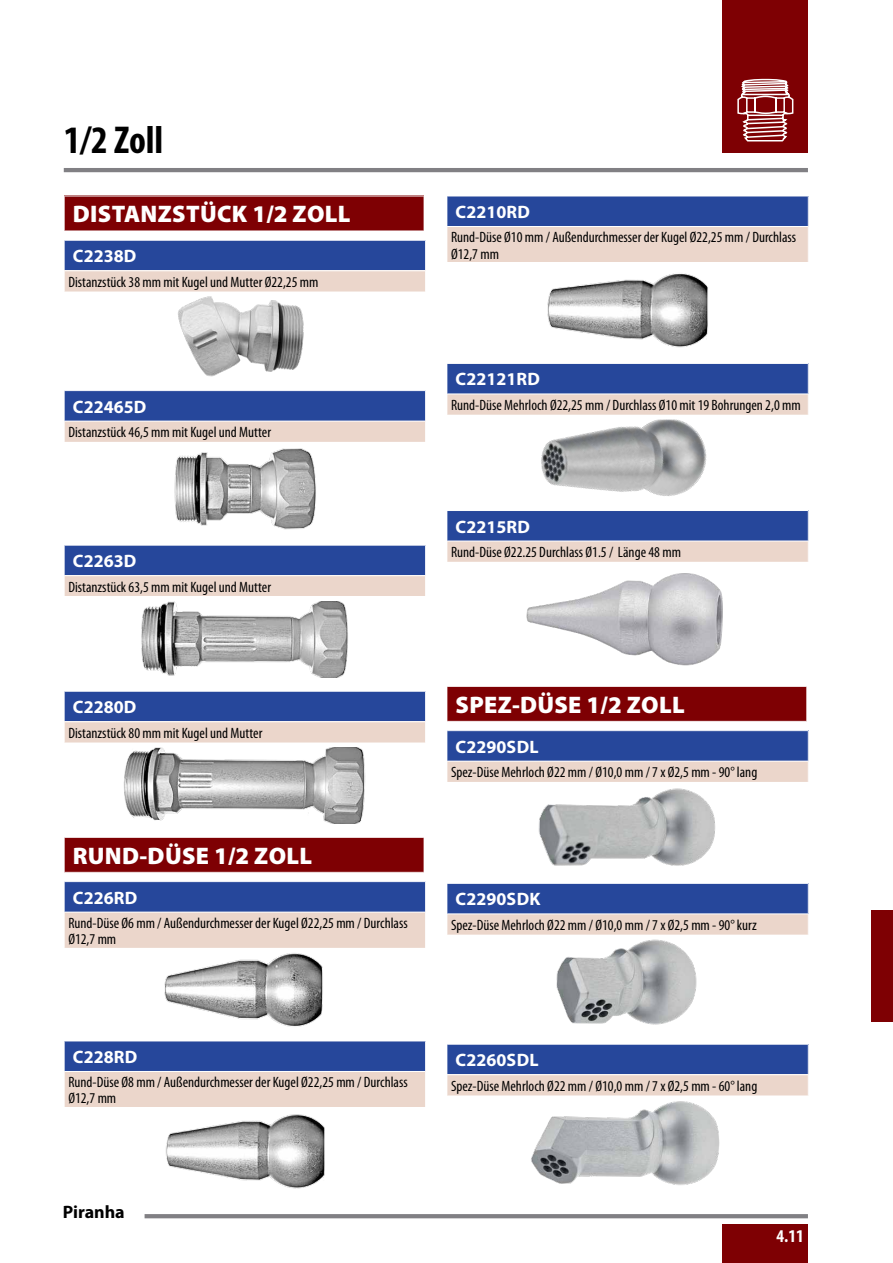
<style>
.page{position:relative;width:893px;height:1263px;background:#fff}
.page>*{position:absolute;margin:0;border:0;box-sizing:border-box;transform-origin:0 0}
.t1{font:700 condensed 39px "Myriad Pro";color:#000}
.t2{font:900 24px "Myriad Pro";letter-spacing:.015em;color:#fff}
.t3{font:700 18px "Myriad Pro";color:#fff}
.t4{font:700 18px "Myriad Pro";color:#000}
.t5{font:700 condensed 18px "Myriad Pro";color:#fff}
.t6{font:condensed 15px/16.5px "Myriad Pro";color:#000}
</style>
<div class="page">
<div style="left:64px;top:196px;width:360px;height:35px;background:#7e0003"></div>
<hr style="left:64px;top:196px;width:360px;height:1px;background:#fff">
<hr style="left:64px;top:196px;width:1px;height:35px;background:#fff">
<div style="left:64px;top:240px;width:362px;height:31px;background:#26479b"></div>
<div style="left:64px;top:271px;width:362px;height:21px;background:#ebd6cb"></div>
<svg style="left:64px;top:271px;width:1px;height:21px"></svg>
<svg style="left:425px;top:271px;width:1px;height:21px"></svg>
<hr style="left:64px;top:240px;width:362px;height:1px;background:#fff">
<hr style="left:64px;top:241px;width:1px;height:30px;background:#fff">
<hr style="left:425px;top:241px;width:1px;height:30px;background:#fff">
<hr style="left:65px;top:270px;width:360px;height:1px;background:#fff">
<img style="left:178px;top:296px;width:126px;height:81px">
<div style="left:64px;top:391px;width:362px;height:30px;background:#26479b"></div>
<div style="left:64px;top:421px;width:362px;height:21px;background:#ebd6cb"></div>
<svg style="left:64px;top:421px;width:1px;height:21px"></svg>
<svg style="left:425px;top:421px;width:1px;height:21px"></svg>
<hr style="left:64px;top:391px;width:1px;height:30px;background:#fff">
<hr style="left:425px;top:391px;width:1px;height:30px;background:#fff">
<hr style="left:65px;top:421px;width:360px;height:1px;background:#fff">
<img style="left:174px;top:448px;width:142px;height:82px">
<div style="left:64px;top:545px;width:362px;height:31px;background:#26479b"></div>
<div style="left:64px;top:576px;width:362px;height:21px;background:#ebd6cb"></div>
<svg style="left:64px;top:576px;width:1px;height:21px"></svg>
<svg style="left:425px;top:576px;width:1px;height:21px"></svg>
<hr style="left:65px;top:596px;width:360px;height:1px;background:#fff">
<hr style="left:64px;top:545px;width:362px;height:1px;background:#fff">
<hr style="left:64px;top:545px;width:1px;height:31px;background:#fff">
<hr style="left:425px;top:545px;width:1px;height:31px;background:#fff">
<hr style="left:65px;top:575px;width:360px;height:1px;background:#fff">
<img style="left:141px;top:601px;width:207px;height:77px">
<div style="left:64px;top:691px;width:362px;height:31px;background:#26479b"></div>
<div style="left:64px;top:722px;width:362px;height:21px;background:#ebd6cb"></div>
<svg style="left:64px;top:722px;width:1px;height:21px"></svg>
<svg style="left:425px;top:722px;width:1px;height:21px"></svg>
<hr style="left:64px;top:691px;width:362px;height:1px;background:#fff">
<hr style="left:64px;top:692px;width:1px;height:30px;background:#fff">
<hr style="left:425px;top:692px;width:1px;height:30px;background:#fff">
<hr style="left:65px;top:721px;width:360px;height:1px;background:#fff">
<img style="left:124px;top:747px;width:242px;height:77px">
<div style="left:64px;top:837px;width:360px;height:35px;background:#7e0003"></div>
<hr style="left:64px;top:837px;width:360px;height:1px;background:#fff">
<hr style="left:64px;top:838px;width:1px;height:34px;background:#fff">
<div style="left:64px;top:881px;width:362px;height:31px;background:#26479b"></div>
<div style="left:64px;top:912px;width:362px;height:36px;background:#ebd6cb"></div>
<hr style="left:64px;top:912px;width:1px;height:36px;background:#fff">
<hr style="left:425px;top:912px;width:1px;height:36px;background:#fff">
<hr style="left:64px;top:881px;width:362px;height:1px;background:#fff">
<hr style="left:64px;top:882px;width:1px;height:30px;background:#fff">
<hr style="left:425px;top:882px;width:1px;height:30px;background:#fff">
<hr style="left:65px;top:912px;width:360px;height:1px;background:#fff">
<img style="left:164px;top:953px;width:159px;height:74px">
<div style="left:64px;top:1041px;width:362px;height:30px;background:#26479b"></div>
<div style="left:64px;top:1071px;width:362px;height:37px;background:#ebd6cb"></div>
<hr style="left:64px;top:1071px;width:1px;height:37px;background:#fff">
<hr style="left:425px;top:1071px;width:1px;height:37px;background:#fff">
<hr style="left:65px;top:1107px;width:360px;height:1px;background:#fff">
<hr style="left:64px;top:1041px;width:1px;height:30px;background:#fff">
<hr style="left:425px;top:1041px;width:1px;height:30px;background:#fff">
<hr style="left:65px;top:1071px;width:360px;height:1px;background:#fff">
<img style="left:165px;top:1114px;width:160px;height:74px">
<div style="left:447px;top:196px;width:361px;height:30px;background:#26479b"></div>
<div style="left:447px;top:226px;width:361px;height:37px;background:#ebd6cb"></div>
<hr style="left:447px;top:262px;width:361px;height:1px;background:#fff">
<hr style="left:446px;top:196px;width:363px;height:1px;background:#fff">
<hr style="left:447px;top:226px;width:361px;height:1px;background:#fff">
<img style="left:547px;top:273px;width:161px;height:75px">
<div style="left:447px;top:363px;width:361px;height:31px;background:#26479b"></div>
<div style="left:447px;top:394px;width:361px;height:21px;background:#ebd6cb"></div>
<hr style="left:446px;top:363px;width:363px;height:1px;background:#fff">
<hr style="left:447px;top:394px;width:361px;height:1px;background:#fff">
<img style="left:541px;top:419px;width:166px;height:77px">
<div style="left:447px;top:510px;width:361px;height:31px;background:#26479b"></div>
<div style="left:447px;top:541px;width:361px;height:21px;background:#ebd6cb"></div>
<hr style="left:446px;top:510px;width:363px;height:1px;background:#fff">
<hr style="left:447px;top:541px;width:361px;height:1px;background:#fff">
<img style="left:526px;top:573px;width:197px;height:93px">
<div style="left:447px;top:686px;width:360px;height:35px;background:#7e0003"></div>
<hr style="left:446px;top:686px;width:361px;height:1px;background:#fff">
<hr style="left:806px;top:687px;width:1px;height:34px;background:#fff">
<div style="left:447px;top:731px;width:361px;height:30px;background:#26479b"></div>
<div style="left:447px;top:761px;width:361px;height:21px;background:#ebd6cb"></div>
<hr style="left:447px;top:761px;width:361px;height:1px;background:#fff">
<img style="left:538px;top:788px;width:178px;height:78px">
<div style="left:447px;top:883px;width:361px;height:31px;background:#26479b"></div>
<div style="left:447px;top:914px;width:361px;height:21px;background:#ebd6cb"></div>
<hr style="left:446px;top:883px;width:363px;height:1px;background:#fff">
<hr style="left:447px;top:913px;width:361px;height:1px;background:#fff">
<img style="left:556px;top:939px;width:141px;height:86px">
<div style="left:447px;top:1044px;width:361px;height:31px;background:#26479b"></div>
<div style="left:447px;top:1075px;width:361px;height:21px;background:#ebd6cb"></div>
<hr style="left:447px;top:1095px;width:361px;height:1px;background:#fff">
<hr style="left:446px;top:1044px;width:363px;height:1px;background:#fff">
<hr style="left:447px;top:1074px;width:361px;height:1px;background:#fff">
<img style="left:531px;top:1101px;width:189px;height:84px">
<div style="left:872px;top:910px;width:21px;height:112px;background:#7e0003"></div>
<hr style="left:64px;top:168px;width:744px;height:4px;background:#818084">
<hr style="left:145px;top:1214px;width:663px;height:4px;background:#818084">
<div style="left:723px;top:1225px;width:85px;height:38px;background:#7e0003"></div>
<div style="left:723px;top:0;width:85px;height:153px;background:#7e0003"></div>
<svg style="left:737px;top:78px;width:57px;height:64px"></svg>
<h1 class="t1" style="left:64px;top:116px;width:101px">1/2 Zoll</h1>
<h2 class="t2" style="left:73px;top:202px;width:279px">DISTANZSTÜCK 1/2 ZOLL</h2>
<p class="t3" style="left:73px;top:244px;width:65px">C2238D</p>
<p class="t6" style="left:68px;top:274px;width:251px">Distanzstück 38 mm mit Kugel und Mutter Ø22,25 mm</p>
<p class="t3" style="left:73px;top:395px;width:75px">C22465D</p>
<p class="t6" style="left:68px;top:425px;width:204px">Distanzstück 46,5 mm mit Kugel und Mutter</p>
<p class="t3" style="left:73px;top:549px;width:65px">C2263D</p>
<p class="t6" style="left:68px;top:579px;width:204px">Distanzstück 63,5 mm mit Kugel und Mutter</p>
<p class="t3" style="left:73px;top:695px;width:65px">C2280D</p>
<p class="t6" style="left:68px;top:725px;width:195px">Distanzstück 80 mm mit Kugel und Mutter</p>
<h2 class="t2" style="left:73px;top:843px;width:241px">RUND-DÜSE 1/2 ZOLL</h2>
<p class="t3" style="left:73px;top:886px;width:66px">C226RD</p>
<p class="t6" style="left:68px;top:915px;width:341px">Rund-Düse Ø6 mm / Außendurchmesser der Kugel Ø22,25 mm / Durchlass<br>Ø12,7 mm</p>
<p class="t3" style="left:73px;top:1045px;width:66px">C228RD</p>
<p class="t6" style="left:68px;top:1074px;width:341px">Rund-Düse Ø8 mm / Außendurchmesser der Kugel Ø22,25 mm / Durchlass<br>Ø12,7 mm</p>
<p class="t4" style="left:63px;top:1200px;width:63px">Piranha</p>
<p class="t3" style="left:456px;top:200px;width:76px">C2210RD</p>
<p class="t6" style="left:451px;top:229px;width:347px">Rund-Düse Ø10 mm / Außendurchmesser der Kugel Ø22,25 mm / Durchlass<br>Ø12,7 mm</p>
<p class="t3" style="left:456px;top:368px;width:86px">C22121RD</p>
<p class="t6" style="left:451px;top:398px;width:351px">Rund-Düse Mehrloch Ø22,25 mm / Durchlass Ø10 mit 19 Bohrungen 2,0 mm</p>
<p class="t3" style="left:456px;top:515px;width:76px">C2215RD</p>
<p class="t6" style="left:451px;top:545px;width:231px">Rund-Düse Ø22.25 Durchlass Ø1.5 / Länge 48 mm</p>
<h2 class="t2" style="left:456px;top:692px;width:231px">SPEZ-DÜSE 1/2 ZOLL</h2>
<p class="t3" style="left:456px;top:735px;width:85px">C2290SDL</p>
<p class="t6" style="left:451px;top:765px;width:308px">Spez-Düse Mehrloch Ø22 mm / Ø10,0 mm / 7 x Ø2,5 mm - 90° lang</p>
<p class="t3" style="left:456px;top:887px;width:87px">C2290SDK</p>
<p class="t6" style="left:451px;top:918px;width:307px">Spez-Düse Mehrloch Ø22 mm / Ø10,0 mm / 7 x Ø2,5 mm - 90° kurz</p>
<p class="t3" style="left:456px;top:1048px;width:85px">C2260SDL</p>
<p class="t6" style="left:451px;top:1078px;width:308px">Spez-Düse Mehrloch Ø22 mm / Ø10,0 mm / 7 x Ø2,5 mm - 60° lang</p>
<p class="t5" style="left:776px;top:1224px;width:29px">4.11</p>
</div>
